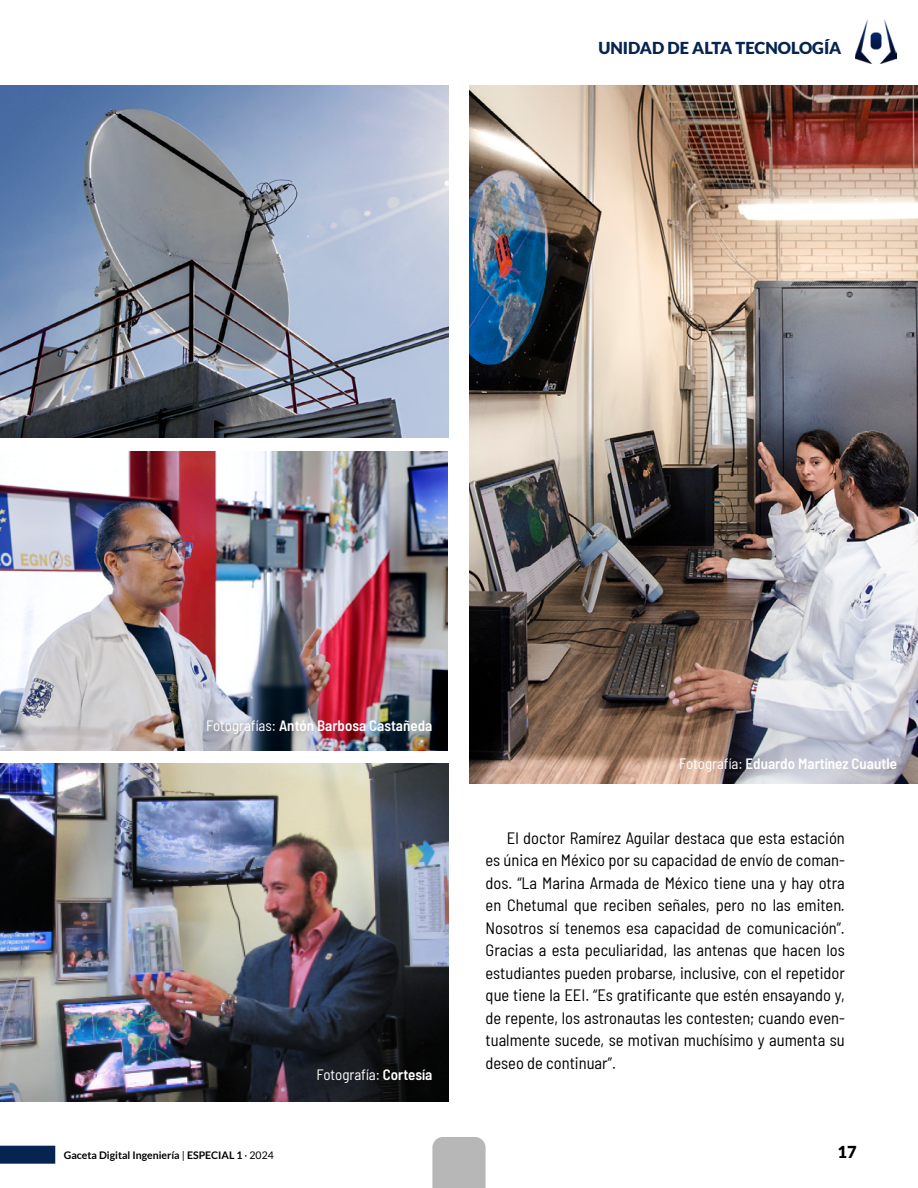
<style>
.page{position:relative;width:918px;height:1188px;background:#fff}
.page>*{position:absolute;margin:0;border:0;box-sizing:border-box;transform-origin:0 0}
.t1{font:semi-condensed 16.5px/22.5px "Barlow";color:#000;text-align:justify}
.t2{font:900 16.5px "Lato";color:#072450}
.t3{font:900 16.5px "Lato";color:#000}
.t4{font:600 semi-condensed 15px "Barlow";color:#fff}
.t5{font:semi-condensed 15px "Barlow";color:#fff}
.t6{font:700 10.5px "Lato";color:#000}
.s1{font-weight:400}
.s2{font-weight:600}
</style>
<div class="page">
<img style="left:470px;top:86px;width:448px;height:698px">
<div style="left:432px;top:1137px;width:54px;height:51px;background:#b7b7b7"></div>
<div style="left:0;top:1146px;width:55px;height:18px;background:#072450"></div>
<img style="left:855px;top:19px;width:42px;height:44px">
<img style="left:0;top:451px;width:448px;height:299px">
<img style="left:0;top:86px;width:448px;height:352px">
<img style="left:0;top:764px;width:448px;height:337px">
<p class="t2" style="left:598px;top:38px;width:244px">UNIDAD DE ALTA TECNOLOGÍA</p>
<p class="t4" style="left:206px;top:715px;width:228px"><span class="s1">Fotografías:</span> Antón Barbosa Castañeda</p>
<p class="t6" style="left:64px;top:1149px;width:212px">Gaceta Digital Ingeniería <span class="s1">|</span> ESPECIAL 1 <span class="s1">· 2024</span></p>
<p class="t5" style="left:317px;top:1064px;width:117px">Fotografía: <span class="s2">Cortesía</span></p>
<p class="t4" style="left:679px;top:752px;width:219px"><span class="s1">Fotografía:</span> Eduardo Martínez Cuautle</p>
<p class="t1" style="left:486px;top:825px;width:361px;text-indent:21px">El doctor Ramírez Aguilar destaca que esta estación es única en México por su capacidad de envío de coman&shy;dos. “La Marina Armada de México tiene una y hay otra en Chetumal que reciben señales, pero no las emiten.<br>Nosotros sí tenemos esa capacidad de comunicación”.<br>Gracias a esta peculiaridad, las antenas que hacen los estudiantes pueden probarse, inclusive, con el repetidor que tiene la EEI. “Es gratificante que estén ensayando y, de repente, los astronautas les contesten; cuando even&shy;tualmente sucede, se motivan muchísimo y aumenta su deseo de continuar”.</p>
<p class="t3" style="left:838px;top:1143px;width:21px">17</p>
</div>
